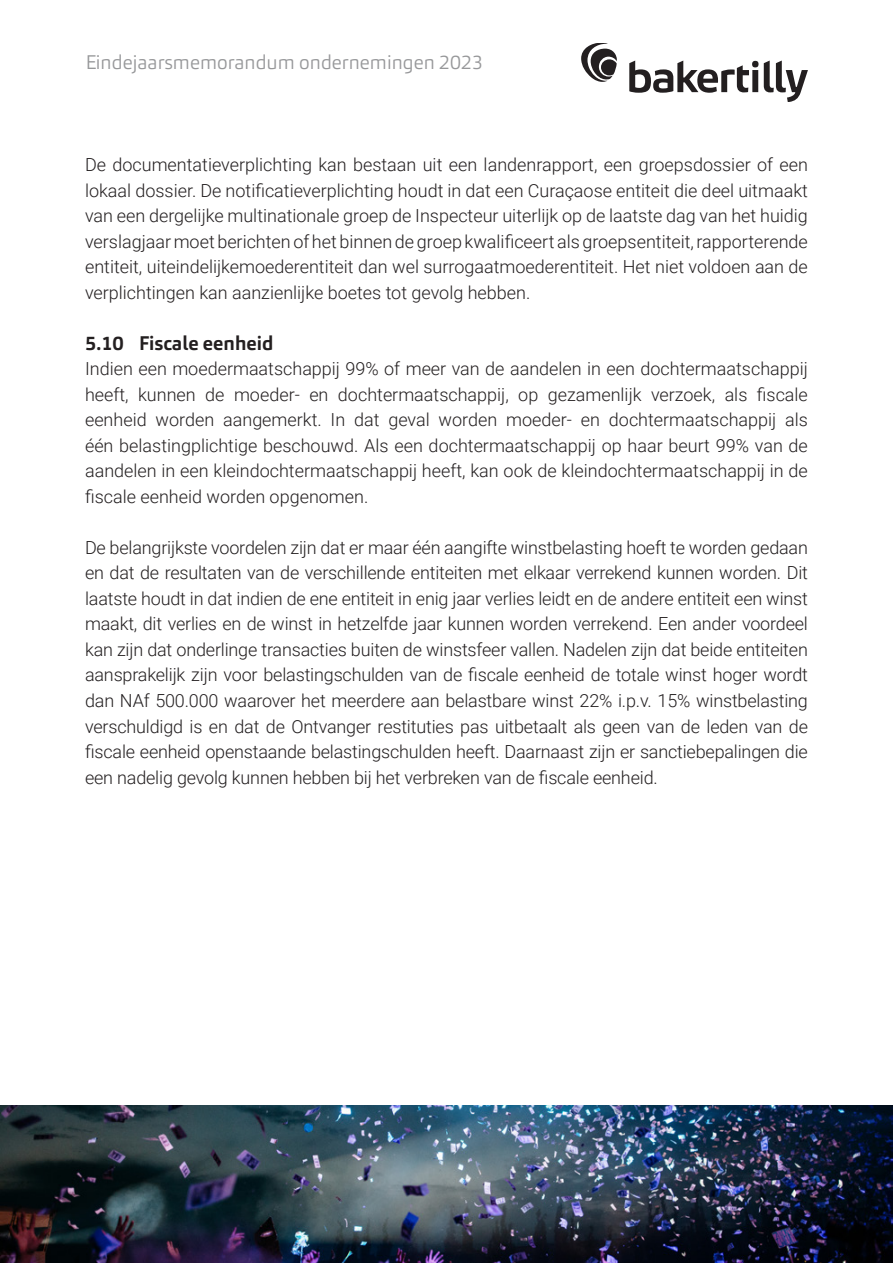
<style>
.page{position:relative;width:893px;height:1263px;background:#fff}
.page>*{position:absolute;margin:0;border:0;box-sizing:border-box;transform-origin:0 0}
.t1{font:300 19.5px "Carnac";color:#97989a}
.t2{font:700 19.5px "Carnac";color:#231f20}
.t3{font:300 18px/25.5px "Roboto";color:#231f20;text-align:justify}
</style>
<div class="page">
<svg style="left:629px;top:61px;width:179px;height:41px"></svg>
<svg style="left:581px;top:43px;width:36px;height:39px"></svg>
<img style="left:0;top:1105px;width:893px;height:158px">
<p class="t1" style="left:85px;top:49px;width:399px">Eindejaarsmemorandum ondernemingen 2023</p>
<p class="t3" style="left:85px;top:152px;width:724px">De documentatieverplichting kan bestaan uit een landenrapport, een groepsdossier of een lokaal dossier. De notificatieverplichting houdt in dat een Curaçaose entiteit die deel uitmaakt van een dergelijke multinationale groep de Inspecteur uiterlijk op de laatste dag van het huidig verslagjaar moet berichten of het binnen de groep kwalificeert als groepsentiteit, rapporterende entiteit, uiteindelijkemoederentiteit dan wel surrogaatmoederentiteit. Het niet voldoen aan de verplichtingen kan aanzienlijke boetes tot gevolg hebben.</p>
<p class="t2" style="left:85px;top:331px;width:190px">5.10 Fiscale eenheid</p>
<p class="t3" style="left:85px;top:356px;width:724px">Indien een moedermaatschappij 99% of meer van de aandelen in een dochtermaatschappij heeft, kunnen de moeder- en dochtermaatschappij, op gezamenlijk verzoek, als fiscale eenheid worden aangemerkt. In dat geval worden moeder- en dochtermaatschappij als één belastingplichtige beschouwd. Als een dochtermaatschappij op haar beurt 99% van de aandelen in een kleindochtermaatschappij heeft, kan ook de kleindochtermaatschappij in de fiscale eenheid worden opgenomen.</p>
<p class="t3" style="left:85px;top:534px;width:724px">De belangrijkste voordelen zijn dat er maar één aangifte winstbelasting hoeft te worden gedaan en dat de resultaten van de verschillende entiteiten met elkaar verrekend kunnen worden. Dit laatste houdt in dat indien de ene entiteit in enig jaar verlies leidt en de andere entiteit een winst maakt, dit verlies en de winst in hetzelfde jaar kunnen worden verrekend. Een ander voordeel kan zijn dat onderlinge transacties buiten de winstsfeer vallen. Nadelen zijn dat beide entiteiten aansprakelijk zijn voor belastingschulden van de fiscale eenheid de totale winst hoger wordt dan NAf 500.000 waarover het meerdere aan belastbare winst 22% i.p.v. 15% winstbelasting verschuldigd is en dat de Ontvanger restituties pas uitbetaalt als geen van de leden van de fiscale eenheid openstaande belastingschulden heeft. Daarnaast zijn er sanctiebepalingen die een nadelig gevolg kunnen hebben bij het verbreken van de fiscale eenheid.</p>
</div>
